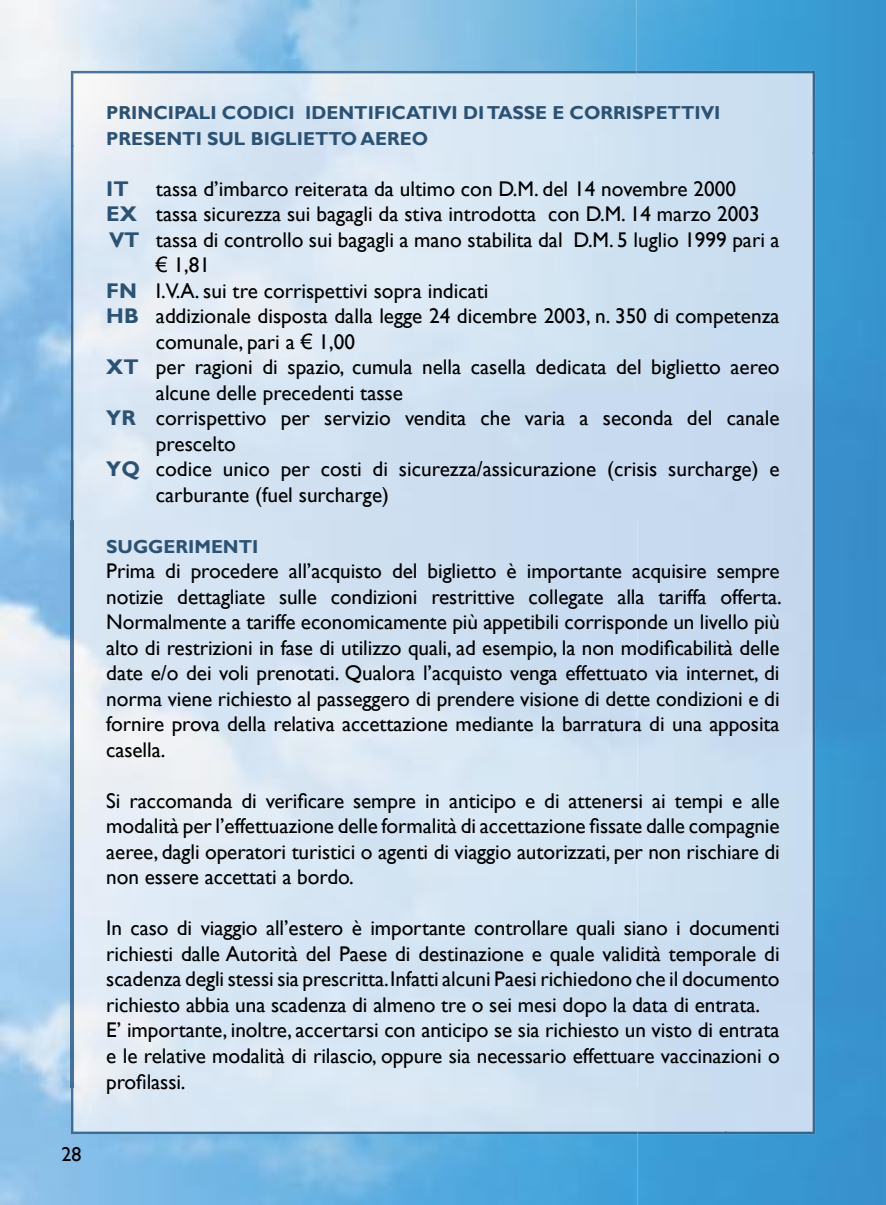
<style>
.page{position:relative;width:886px;height:1205px;background:#fff}
.page>*{position:absolute;margin:0;border:0;box-sizing:border-box;transform-origin:0 0}
.t1{font:21.25px/25.5px "Gill Sans";letter-spacing:-.005em;color:#000;text-align:justify}
.t2{font:700 21.25px "Gill Sans";color:#2c5273}
.t3{font:20px "Gill Sans";color:#000}
.t4{font:700 18.75px/25.5px "Gill Sans";color:#2c5273}
.s1{font-weight:700;color:#2c5273}
.s2{font-family:"Arial"}
</style>
<div class="page">
<img style="left:0;top:0;width:636px;height:521px">
<img style="left:636px;top:0;width:249px;height:1205px">
<img style="left:0;top:521px;width:73px;height:566px">
<img style="left:0;top:1087px;width:638px;height:118px">
<img style="left:152px;top:147px;width:484px;height:374px">
<div style="left:636px;top:153px;width:89px;height:898px;background:#caddf0"></div>
<img style="left:73px;top:521px;width:565px;height:566px">
<img style="left:71px;top:71px;width:565px;height:76px">
<img style="left:71px;top:145px;width:81px;height:376px">
<div style="left:636px;top:71px;width:179px;height:82px;background:#ccdff0"></div>
<div style="left:725px;top:152px;width:90px;height:982px;background:#c7daf0"></div>
<div style="left:636px;top:1051px;width:90px;height:83px;background:#caddf0"></div>
<img style="left:71px;top:1087px;width:567px;height:47px">
<svg style="left:885px;top:0;width:1px;height:1205px"></svg>
<p class="t3" style="left:61px;top:1143px;width:22px">28</p>
<p class="t4" style="left:106px;top:101px;width:616px">PRINCIPALI CODICI IDENTIFICATIVI DI TASSE E CORRISPETTIVI<br>PRESENTI SUL BIGLIETTO AEREO</p>
<p class="t2" style="left:106px;top:176px;width:24px">IT</p>
<p class="t1" style="left:156px;top:176px;width:582px">tassa d’imbarco reiterata da ultimo con D.M. del 14 novembre 2000</p>
<p class="t1" style="left:106px;top:202px;width:655px"><span class="s1">EX</span> tassa sicurezza sui bagagli da stiva introdotta con D.M. 14 marzo 2003</p>
<p class="t1" style="left:109px;top:227px;width:672px"><span class="s1">VT</span> tassa di controllo sui bagagli a mano stabilita dal D.M. 5 luglio 1999 pari a</p>
<p class="t1" style="left:156px;top:253px;width:56px"><span class="s2">€</span> 1,81</p>
<p class="t1" style="left:106px;top:278px;width:384px"><span class="s1">FN</span> I.V.A. sui tre corrispettivi sopra indicati</p>
<p class="t1" style="left:106px;top:304px;width:675px"><span class="s1">HB</span> addizionale disposta dalla legge 24 dicembre 2003, n. 350 di competenza</p>
<p class="t1" style="left:156px;top:329px;width:201px">comunale, pari a <span class="s2">€</span> 1,00</p>
<p class="t1" style="left:106px;top:355px;width:675px"><span class="s1">XT</span> per ragioni di spazio, cumula nella casella dedicata del biglietto aereo</p>
<p class="t1" style="left:156px;top:380px;width:249px">alcune delle precedenti tasse</p>
<p class="t1" style="left:106px;top:406px;width:675px"><span class="s1">YR</span> corrispettivo per servizio vendita che varia a seconda del canale</p>
<p class="t1" style="left:156px;top:431px;width:81px">prescelto</p>
<p class="t1" style="left:106px;top:457px;width:675px"><span class="s1">YQ</span> codice unico per costi di sicurezza/assicurazione (crisis surcharge) e</p>
<p class="t1" style="left:156px;top:482px;width:235px">carburante (fuel surcharge)</p>
<p class="t4" style="left:106px;top:534px;width:154px">SUGGERIMENTI</p>
<p class="t1" style="left:106px;top:559px;width:677px">Prima di procedere all’acquisto del biglietto è importante acquisire sempre notizie dettagliate sulle condizioni restrittive collegate alla tariffa offerta.<br>Normalmente a tariffe economicamente più appetibili corrisponde un livello più alto di restrizioni in fase di utilizzo quali, ad esempio, la non modificabilità delle date e/o dei voli prenotati. Qualora l’acquisto venga effettuato via internet, di norma viene richiesto al passeggero di prendere visione di dette condizioni e di fornire prova della relativa accettazione mediante la barratura di una apposita casella.</p>
<p class="t1" style="left:106px;top:788px;width:675px">Si raccomanda di verificare sempre in anticipo e di attenersi ai tempi e alle modalità per l’effettuazione delle formalità di accettazione fissate dalle compagnie aeree, dagli operatori turistici o agenti di viaggio autorizzati, per non rischiare di non essere accettati a bordo.</p>
<p class="t1" style="left:106px;top:916px;width:675px;text-align:left">In caso di viaggio all’estero è importante controllare quali siano i documenti richiesti dalle Autorità del Paese di destinazione e quale validità temporale di scadenza degli stessi sia prescritta. Infatti alcuni Paesi richiedono che il documento richiesto abbia una scadenza di almeno tre o sei mesi dopo la data di entrata.<br>E’ importante, inoltre, accertarsi con anticipo se sia richiesto un visto di entrata e le relative modalità di rilascio, oppure sia necessario effettuare vaccinazioni o profilassi.</p>
</div>
